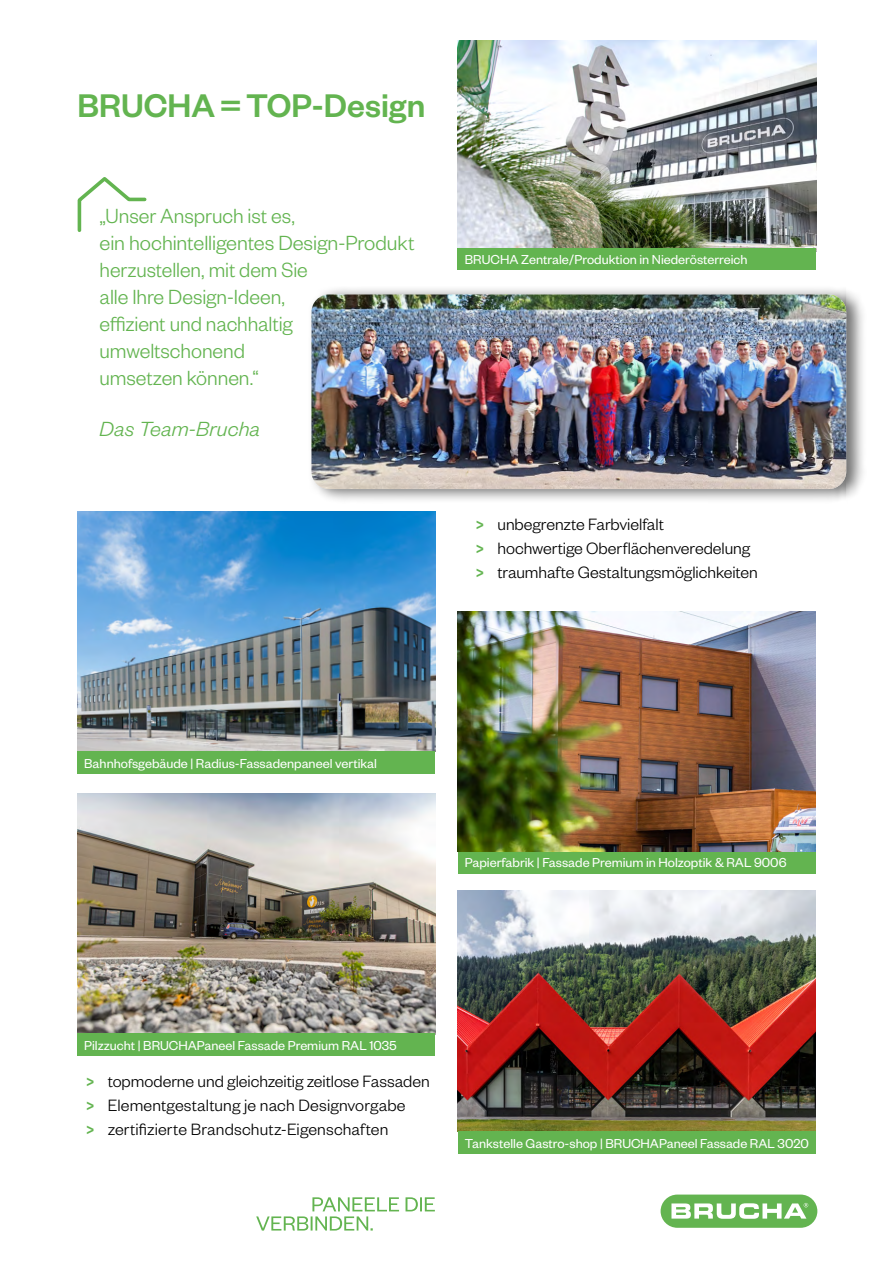
<style>
.page{position:relative;width:893px;height:1263px;background:#fff}
.page>*{position:absolute;margin:0;border:0;box-sizing:border-box;transform-origin:0 0}
.t1{font:500 36px "Founders Grotesk";color:#63b450}
.t2{font:300 22.5px/27px "Founders Grotesk";letter-spacing:-.005em;color:#63b450}
.t3{font:italic 300 22.5px "Founders Grotesk";letter-spacing:.01em;color:#63b450}
.t4{font:300 18px/24px "Founders Grotesk";color:#000}
.t5{font:14.25px "Founders Grotesk";color:#fff}
.s1{font-weight:500;font-size:16.5px;color:#63b450}
</style>
<div class="page">
<img style="left:457px;top:41px;width:359px;height:207px">
<div style="left:308px;top:285px;width:559px;height:219px;background:#000;opacity:.55"></div>
<img style="left:311px;top:294px;width:535px;height:195px">
<img style="left:77px;top:511px;width:358px;height:241px">
<img style="left:77px;top:793px;width:358px;height:240px">
<img style="left:458px;top:890px;width:358px;height:241px">
<img style="left:458px;top:611px;width:358px;height:241px">
<svg style="left:77px;top:177px;width:70px;height:55px"></svg>
<div style="left:77px;top:752px;width:358px;height:22px;background:#63b450"></div>
<div style="left:77px;top:1033px;width:358px;height:23px;background:#63b450"></div>
<div style="left:458px;top:852px;width:358px;height:21px;background:#63b450"></div>
<div style="left:457px;top:248px;width:359px;height:22px;background:#63b450"></div>
<div style="left:458px;top:1131px;width:358px;height:23px;background:#63b450"></div>
<div style="left:661px;top:1194px;width:156px;height:34px;background:#63b450;border-radius:17px"></div>
<svg style="left:671px;top:1203px;width:137px;height:16px"></svg>
<svg style="left:256px;top:1197px;width:179px;height:33px"></svg>
<h1 class="t1" style="left:77px;top:83px;width:349px">BRUCHA = TOP-Design</h1>
<h2 class="t2" style="left:100px;top:201px;width:317px">„Unser Anspruch ist es,<br>ein hochintelligentes Design-Produkt herzustellen, mit dem Sie<br>alle Ihre Design-Ideen,<br>effizient und nachhaltig umweltschonend<br>umsetzen können.“</h2>
<h2 class="t3" style="left:100px;top:415px;width:162px">Das Team-Brucha</h2>
<p class="t5" style="left:465px;top:251px;width:284px">BRUCHA Zentrale/Produktion in Niederösterreich</p>
<p class="t4" style="left:476px;top:511px;width:283px"><span class="s1">&gt;</span> unbegrenzte Farbvielfalt<br><span class="s1">&gt;</span> hochwertige Oberflächenveredelung <span class="s1">&gt;</span> traumhafte Gestaltungsmöglichkeiten</p>
<p class="t5" style="left:84px;top:755px;width:294px">Bahnhofsgebäude | Radius-Fassadenpaneel vertikal</p>
<p class="t5" style="left:465px;top:853px;width:323px">Papierfabrik | Fassade Premium in Holzoptik &amp; RAL 9006</p>
<p class="t5" style="left:84px;top:1037px;width:314px">Pilzzucht | BRUCHAPaneel Fassade Premium RAL 1035</p>
<p class="t4" style="left:86px;top:1068px;width:345px"><span class="s1">&gt;</span> topmoderne und gleichzeitig zeitlose Fassaden <span class="s1">&gt;</span> Elementgestaltung je nach Designvorgabe<br><span class="s1">&gt;</span> zertifizierte Brandschutz-Eigenschaften</p>
<p class="t5" style="left:465px;top:1135px;width:346px">Tankstelle Gastro-shop | BRUCHAPaneel Fassade RAL 3020</p>
</div>
